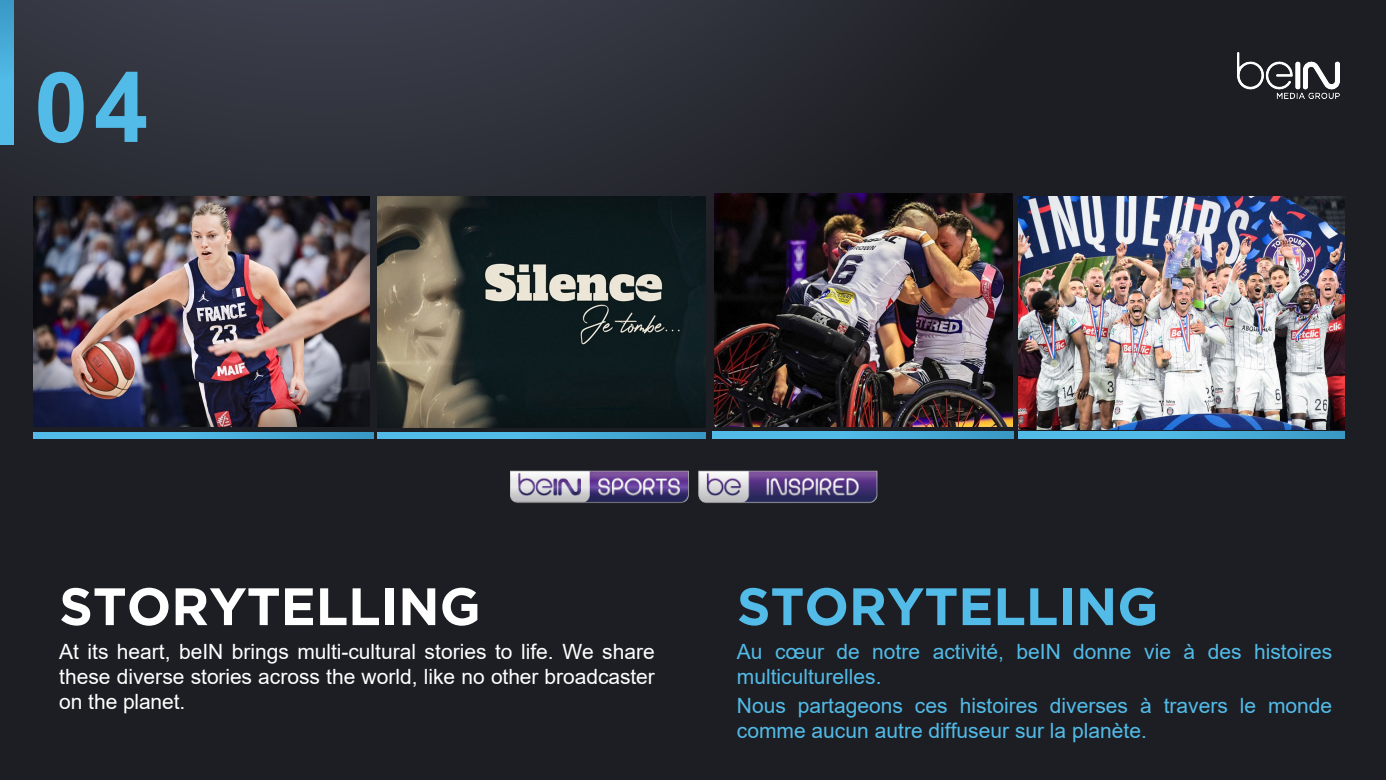
<style>
.page{position:relative;width:1386px;height:780px;background:#fff}
.page>*{position:absolute;margin:0;border:0;box-sizing:border-box;transform-origin:0 0}
.t1{font:700 97.56px "Arial";color:#52bbe8}
.t2{font:700 52.5px "Gotham";color:#fff}
.t3{font:700 52.5px "Gotham";color:#52bbe8}
.t4{font:21px/25.2px "Arial";color:#52bbe8}
.t5{font:21px/25.2px "Arial";color:#fff;text-align:justify}
</style>
<div class="page">
<img style="left:0;top:0;width:1385px;height:779px">
<img style="left:0;top:0;width:14px;height:145px">
<img style="left:33px;top:432px;width:340px;height:6px">
<img style="left:714px;top:193px;width:297px;height:233px">
<img style="left:1018px;top:196px;width:326px;height:233px">
<img style="left:378px;top:196px;width:327px;height:231px">
<img style="left:33px;top:196px;width:336px;height:230px">
<img style="left:509px;top:448px;width:376px;height:57px">
<img style="left:378px;top:432px;width:327px;height:6px">
<img style="left:712px;top:431px;width:301px;height:7px">
<img style="left:1018px;top:431px;width:326px;height:7px">
<img style="left:1236px;top:53px;width:103px;height:45px">
<h1 class="t1" style="left:34px;top:39px;width:116px">04</h1>
<p class="t2" style="left:59px;top:576px;width:423px">STORYTELLING</p>
<p class="t5" style="left:59px;top:638px;width:597px">At its heart, beIN brings multi-cultural stories to life. We share these diverse stories across the world, like no other broadcaster on the planet.</p>
<p class="t3" style="left:736px;top:576px;width:423px">STORYTELLING</p>
<p class="t4" style="left:736px;top:638px;width:597px">Au cœur de notre activité, beIN donne vie à des histoires multiculturelles.</p>
<p class="t4" style="left:736px;top:692px;width:597px">Nous partageons ces histoires diverses à travers le monde comme aucun autre diffuseur sur la planète.</p>
</div>
